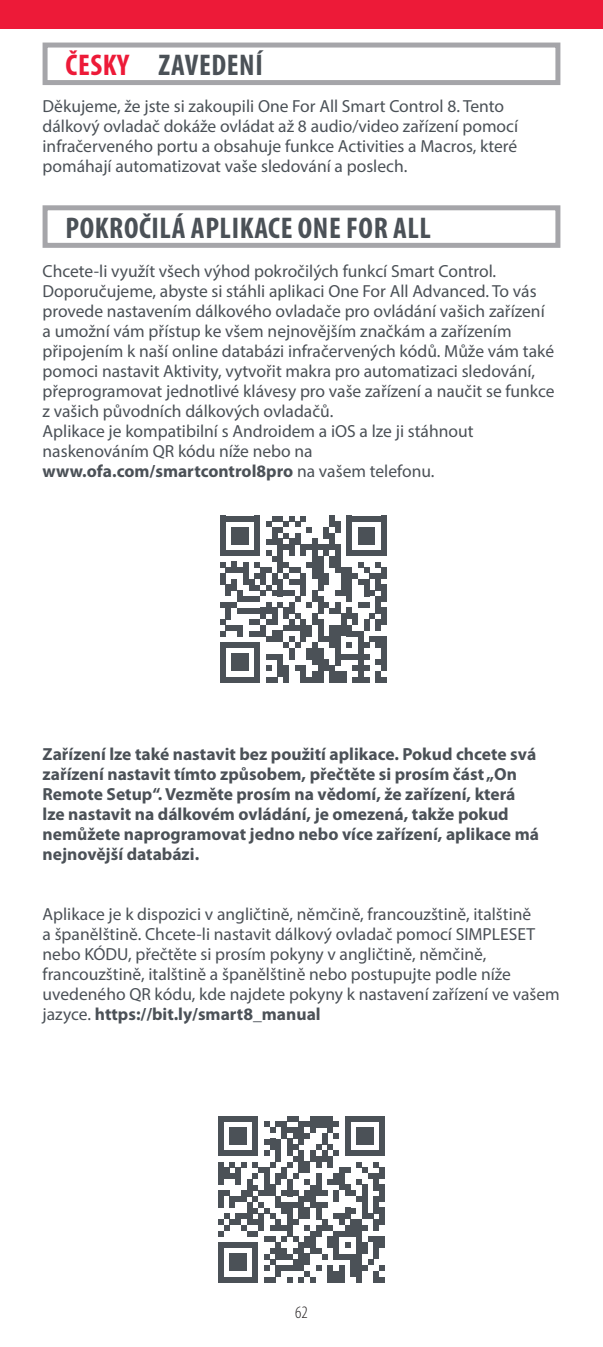
<style>
.page{position:relative;width:603px;height:1347px;background:#fff}
.page>*{position:absolute;margin:0;border:0;box-sizing:border-box;transform-origin:0 0}
.t1{font:700 condensed 30px "Myriad Pro";letter-spacing:.02em;color:#4b5157}
.t2{font:17.5px/20px "Myriad Pro";color:#4b5157}
.t3{font:700 17.5px/20px "Myriad Pro";color:#4b5157}
.t4{font:300 condensed 17.5px "Myriad Pro";color:#231f20}
.s1{color:#ed1a38}
.s2{font-weight:700}
</style>
<div class="page">
<div style="left:0;top:0;width:602px;height:28px;background:#ed1a38"></div>
<div style="left:43px;top:43px;width:517px;height:42px;border:5px solid #a5a5a9"></div>
<div style="left:43px;top:205px;width:517px;height:43px;border:5px solid #a5a5a9"></div>
<svg style="left:220px;top:516px;width:166px;height:166px"></svg>
<svg style="left:218px;top:1116px;width:166px;height:166px"></svg>
<h1 class="t1" style="left:65px;top:48px;width:199px"><span class="s1">ČESKY</span> ZAVEDENÍ</h1>
<p class="t2" style="left:43px;top:96px;width:477px">Děkujeme, že jste si zakoupili One For All Smart Control 8. Tento dálkový ovladač dokáže ovládat až 8 audio/video zařízení pomocí infračerveného portu a obsahuje funkce Activities a Macros, které pomáhají automatizovat vaše sledování a poslech.</p>
<h1 class="t1" style="left:65px;top:211px;width:367px">POKROČILÁ APLIKACE ONE FOR ALL</h1>
<p class="t2" style="left:43px;top:261px;width:513px">Chcete-li využít všech výhod pokročilých funkcí Smart Control.<br>Doporučujeme, abyste si stáhli aplikaci One For All Advanced. To vás provede nastavením dálkového ovladače pro ovládání vašich zařízení a umožní vám přístup ke všem nejnovějším značkám a zařízením připojením k naší online databázi infračervených kódů. Může vám také pomoci nastavit Aktivity, vytvořit makra pro automatizaci sledování, přeprogramovat jednotlivé klávesy pro vaše zařízení a naučit se funkce z vašich původních dálkových ovladačů.<br>Aplikace je kompatibilní s Androidem a iOS a lze ji stáhnout naskenováním QR kódu níže nebo na <span class="s2">www.ofa.com/smartcontrol8pro</span> na vašem telefonu.</p>
<p class="t3" style="left:43px;top:744px;width:497px">Zařízení lze také nastavit bez použití aplikace. Pokud chcete svá zařízení nastavit tímto způsobem, přečtěte si prosím část „On Remote Setup“. Vezměte prosím na vědomí, že zařízení, která lze nastavit na dálkovém ovládání, je omezená, takže pokud nemůžete naprogramovat jedno nebo více zařízení, aplikace má nejnovější databázi.</p>
<p class="t2" style="left:43px;top:903px;width:518px">Aplikace je k dispozici v angličtině, němčině, francouzštině, italštině<br>a španělštině. Chcete-li nastavit dálkový ovladač pomocí SIMPLESET nebo KÓDU, přečtěte si prosím pokyny v angličtině, němčině, francouzštině, italštině a španělštině nebo postupujte podle níže uvedeného QR kódu, kde najdete pokyny k nastavení zařízení ve vašem jazyce. <span class="s2">https://bit.ly/smart8_manual</span></p>
<p class="t4" style="left:295px;top:1302px;width:14px">62</p>
</div>
